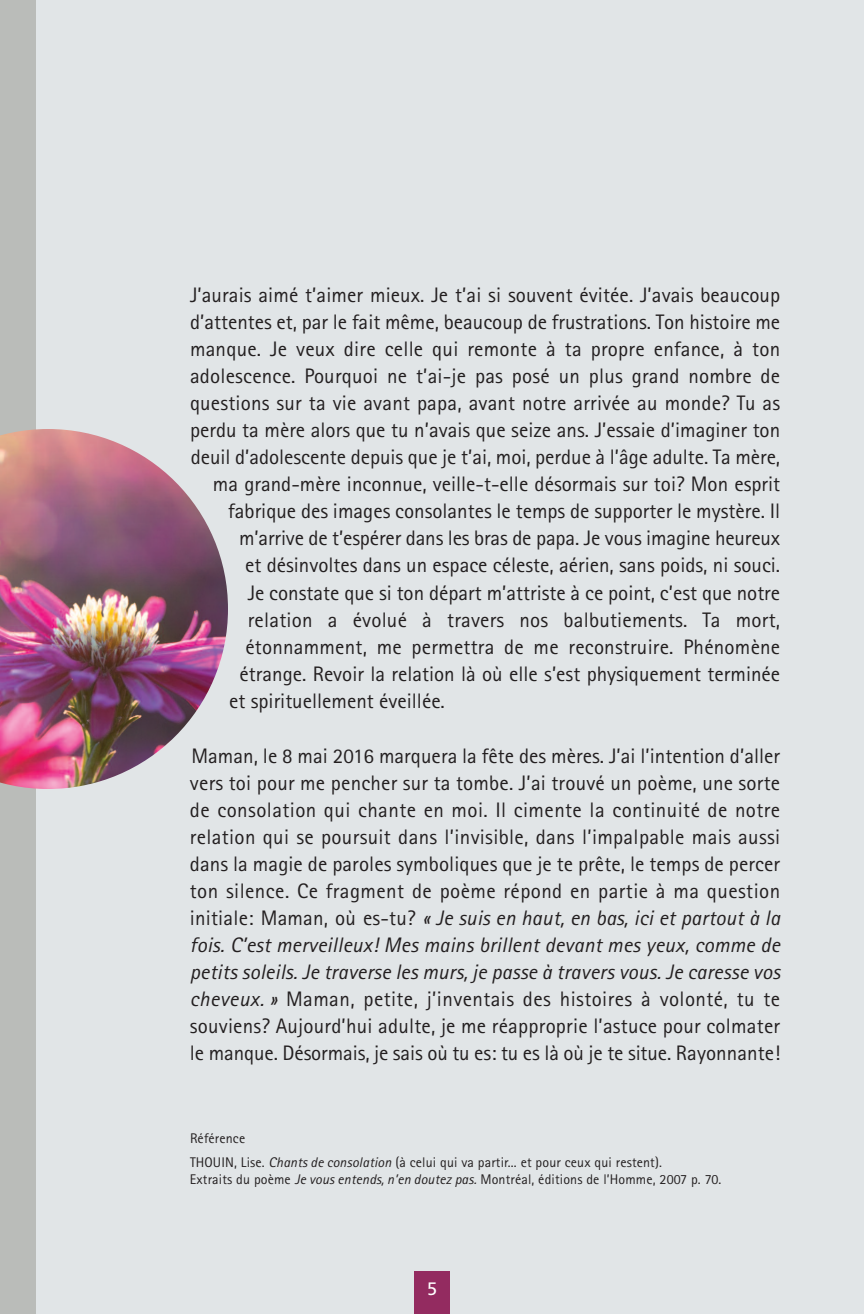
<style>
.page{position:relative;width:864px;height:1314px;background:#babcb9}
.page>*{position:absolute;margin:0;border:0;box-sizing:border-box;transform-origin:0 0}
.t1{font:21px/27px "Rotis Sans Serif";color:#231f20;text-align:justify}
.t2{font:18px "Frutiger";color:#fff}
.t3{font:14px/24.8px "Rotis Sans Serif";letter-spacing:.01em;color:#231f20}
.s1{font-style:italic}
</style>
<div class="page">
<div style="left:36px;top:0;width:828px;height:1314px;background:#e1e5e7"></div>
<div style="left:414px;top:1271px;width:36px;height:43px;background:#932b60"></div>
<img style="left:0;top:429px;width:228px;height:360px">
<p class="t1" style="left:190px;top:284px;width:592px">J’aurais aimé t’aimer mieux. Je t’ai si souvent évitée. J’avais beaucoup</p>
<p class="t1" style="left:190px;top:311px;width:592px">d’attentes et, par le fait même, beaucoup de frustrations. Ton histoire me</p>
<p class="t1" style="left:190px;top:338px;width:592px">manque. Je veux dire celle qui remonte à ta propre enfance, à ton</p>
<p class="t1" style="left:190px;top:365px;width:592px">adolescence. Pourquoi ne t’ai-je pas posé un plus grand nombre de</p>
<p class="t1" style="left:190px;top:392px;width:592px">questions sur ta vie avant papa, avant notre arrivée au monde? Tu as</p>
<p class="t1" style="left:190px;top:419px;width:592px">perdu ta mère alors que tu n’avais que seize ans. J’essaie d’imaginer ton</p>
<p class="t1" style="left:191px;top:446px;width:591px">deuil d’adolescente depuis que je t’ai, moi, perdue à l’âge adulte. Ta mère,</p>
<p class="t1" style="left:213px;top:473px;width:569px">ma grand-mère inconnue, veille-t-elle désormais sur toi? Mon esprit</p>
<p class="t1" style="left:228px;top:500px;width:553px">fabrique des images consolantes le temps de supporter le mystère. Il</p>
<p class="t1" style="left:239px;top:527px;width:543px">m’arrive de t’espérer dans les bras de papa. Je vous imagine heureux</p>
<p class="t1" style="left:245px;top:554px;width:537px">et désinvoltes dans un espace céleste, aérien, sans poids, ni souci.</p>
<p class="t1" style="left:248px;top:581px;width:534px">Je constate que si ton départ m’attriste à ce point, c’est que notre</p>
<p class="t1" style="left:248px;top:608px;width:534px">relation a évolué à travers nos balbutiements. Ta mort,</p>
<p class="t1" style="left:245px;top:635px;width:536px">étonnamment, me permettra de me reconstruire. Phénomène</p>
<p class="t1" style="left:240px;top:662px;width:542px">étrange. Revoir la relation là où elle s’est physiquement terminée</p>
<p class="t1" style="left:229px;top:689px;width:217px">et spirituellement éveillée.</p>
<p class="t1" style="left:190px;top:744px;width:592px">Maman, le 8 mai 2016 marquera la fête des mères. J’ai l’intention d’aller vers toi pour me pencher sur ta tombe. J’ai trouvé un poème, une sorte de consolation qui chante en moi. Il cimente la continuité de notre relation qui se poursuit dans l’invisible, dans l’impalpable mais aussi dans la magie de paroles symboliques que je te prête, le temps de percer ton silence. Ce fragment de poème répond en partie à ma question initiale: Maman, où es-tu? <span class="s1">« Je suis en haut, en bas, ici et partout à la fois. C’est merveilleux! Mes mains brillent devant mes yeux, comme de petits soleils. Je traverse les murs, je passe à travers vous. Je caresse vos cheveux. »</span> Maman, petite, j’inventais des histoires à volonté, tu te souviens? Aujourd’hui adulte, je me réapproprie l’astuce pour colmater le manque. Désormais, je sais où tu es: tu es là où je te situe. Rayonnante!</p>
<p class="t3" style="left:190px;top:1127px;width:473px">Référence<br>THOUIN, Lise. <span class="s1">Chants de consolation</span> (à celui qui va partir... et pour ceux qui restent).</p>
<p class="t3" style="left:190px;top:1168px;width:533px">Extraits du poème <span class="s1">Je vous entends, n’en doutez pas.</span> Montréal, éditions de l’Homme, 2007 p. 70.</p>
<p class="t2" style="left:427px;top:1282px;width:12px">5</p>
</div>
